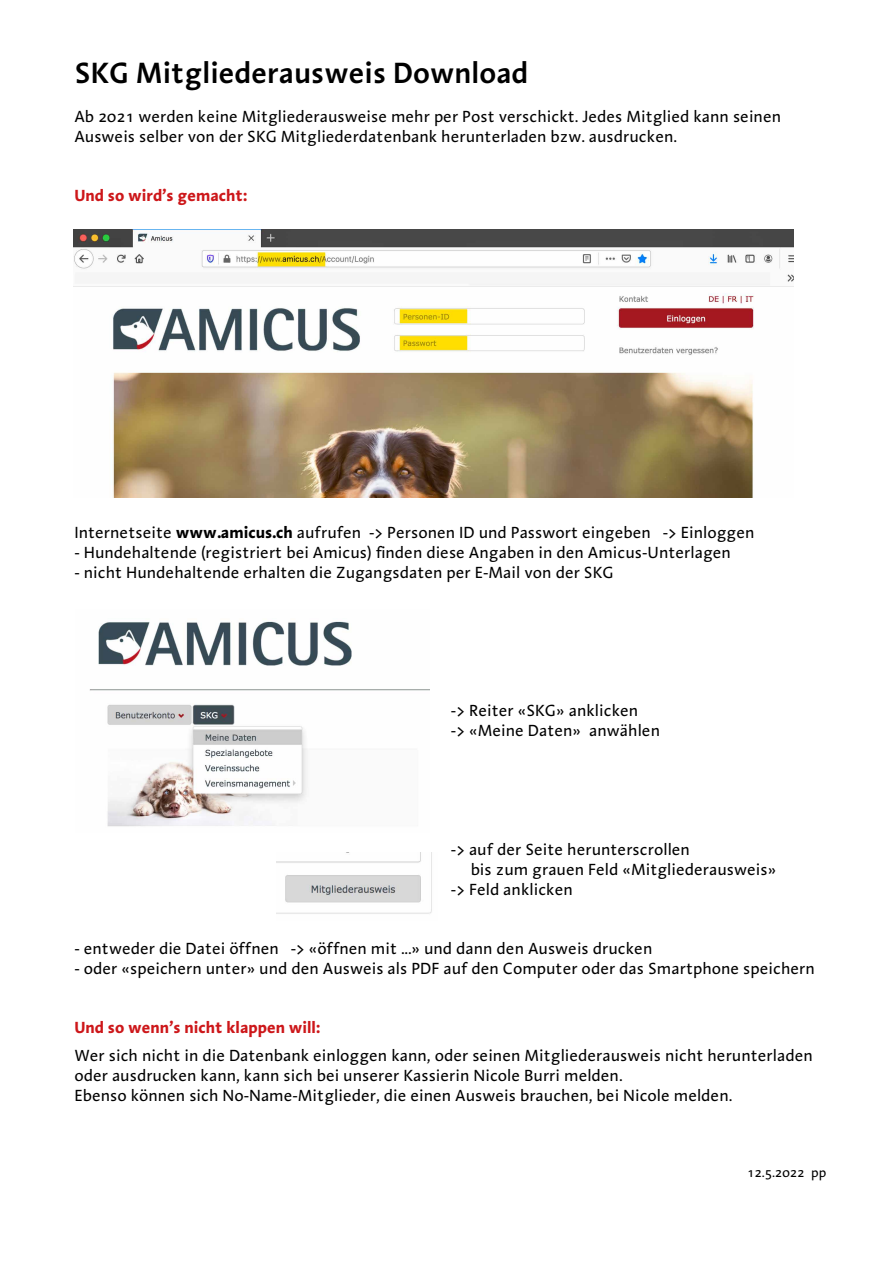
<style>
.page{position:relative;width:893px;height:1263px;background:#fff}
.page>*{position:absolute;margin:0;border:0;box-sizing:border-box;transform-origin:0 0}
.t1{font:600 30px "Aroma LT";color:#000}
.t2{font:16.5px/19.8px "Aroma LT";color:#000}
.t3{font:700 16.5px "Aroma LT";color:#cd171a}
.t4{font:13.5px "Aroma LT";color:#000}
.s1{font-weight:700}
</style>
<div class="page">
<img style="left:74px;top:229px;width:719px;height:268px">
<img style="left:89px;top:621px;width:341px;height:206px">
<img style="left:276px;top:852px;width:156px;height:62px">
<h1 class="t1" style="left:74px;top:53px;width:456px">SKG Mitgliederausweis Download</h1>
<p class="t2" style="left:74px;top:106px;width:708px">Ab 2021 werden keine Mitgliederausweise mehr per Post verschickt. Jedes Mitglied kann seinen<br>Ausweis selber von der SKG Mitgliederdatenbank herunterladen bzw. ausdrucken.</p>
<p class="t3" style="left:74px;top:185px;width:174px">Und so wird’s gemacht:</p>
<p class="t2" style="left:74px;top:522px;width:682px">Internetseite <span class="s1">www.amicus.ch</span> aufrufen -&gt; Personen ID und Passwort eingeben -&gt; Einloggen</p>
<p class="t2" style="left:74px;top:542px;width:658px">- Hundehaltende (registriert bei Amicus) finden diese Angaben in den Amicus-Unterlagen</p>
<p class="t2" style="left:74px;top:562px;width:541px">- nicht Hundehaltende erhalten die Zugangsdaten per E-Mail von der SKG</p>
<p class="t2" style="left:451px;top:700px;width:211px">-&gt; Reiter «SKG» anklicken<br>-&gt; «Meine Daten» anwählen</p>
<p class="t2" style="left:451px;top:839px;width:241px">-&gt; auf der Seite herunterscrollen</p>
<p class="t2" style="left:471px;top:859px;width:307px">bis zum grauen Feld «Mitgliederausweis»</p>
<p class="t2" style="left:451px;top:879px;width:123px">-&gt; Feld anklicken</p>
<p class="t2" style="left:74px;top:938px;width:579px">- entweder die Datei öffnen -&gt; «öffnen mit ...» und dann den Ausweis drucken</p>
<p class="t2" style="left:74px;top:958px;width:742px">- oder «speichern unter» und den Ausweis als PDF auf den Computer oder das Smartphone speichern</p>
<p class="t3" style="left:74px;top:1016px;width:247px">Und so wenn’s nicht klappen will:</p>
<p class="t2" style="left:74px;top:1045px;width:740px">Wer sich nicht in die Datenbank einloggen kann, oder seinen Mitgliederausweis nicht herunterladen oder ausdrucken kann, kann sich bei unserer Kassierin Nicole Burri melden.<br>Ebenso können sich No-Name-Mitglieder, die einen Ausweis brauchen, bei Nicole melden.</p>
<p class="t4" style="left:747px;top:1163px;width:81px">12.5.2022 pp</p>
</div>
